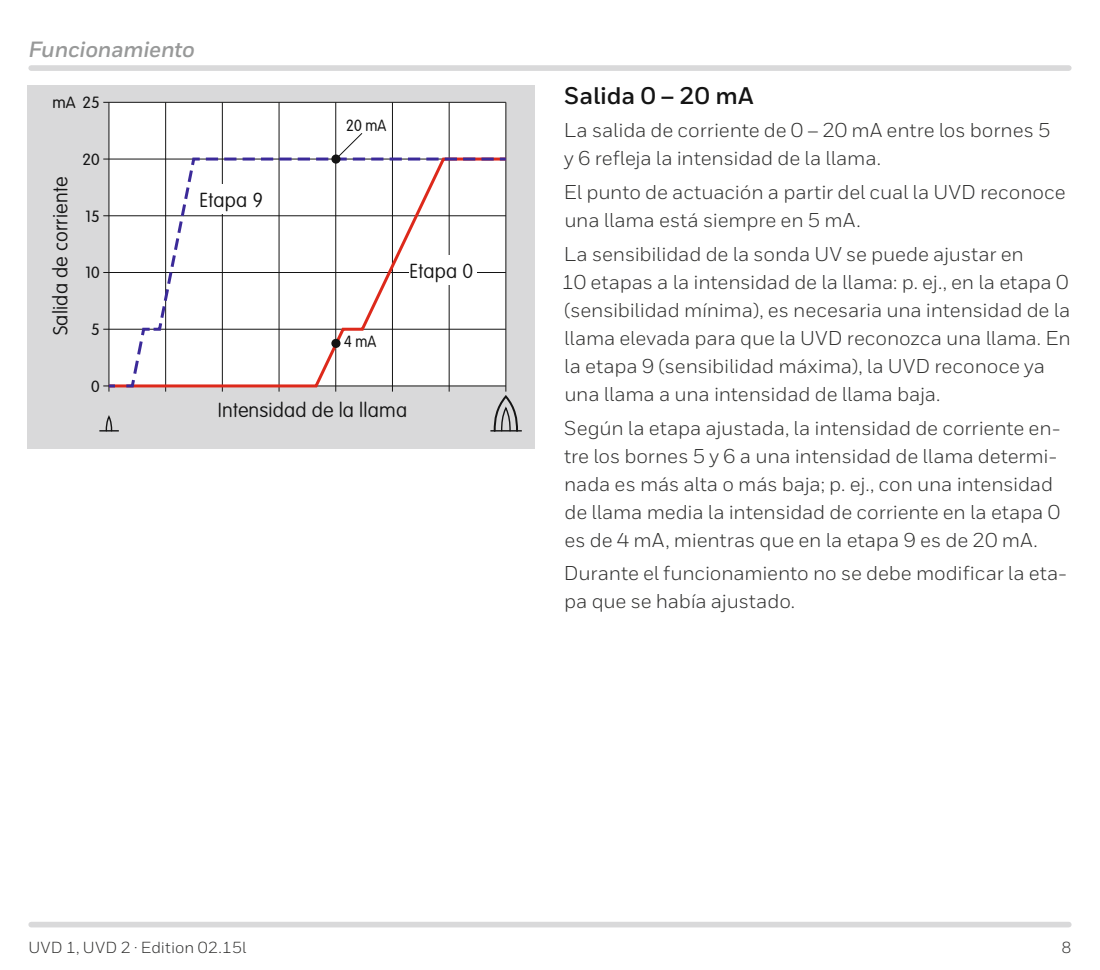
<style>
.page{position:relative;width:1100px;height:970px;background:#fff}
.page>*{position:absolute;margin:0;border:0;box-sizing:border-box;transform-origin:0 0}
.t1{font:700 24px "Honeywell Sans";color:#141414}
.t2{font:italic 700 22px "Honeywell Sans";letter-spacing:-.01em;color:#989999}
.t3{font:20px/28px "Honeywell Sans";letter-spacing:-.005em;color:#313130}
.t4{font:100 20px "VAG Rounded Std";letter-spacing:.01em;color:#141414}
.t5{font:16px "Honeywell Sans";letter-spacing:.01em;color:#313130}
.t6{font:300 16px "VAG Rounded Std";color:#141414}
.t7{font:300 16px "VAG Rounded Std";color:#141414;scale:.9 1}
</style>
<div class="page">
<div style="left:31px;top:921px;width:1038px;height:6px;background:#d9d9da"></div>
<div style="left:31px;top:65px;width:1038px;height:6px;background:#d9d9da"></div>
<div style="left:27px;top:85px;width:508px;height:363px;background:#d9d9da"></div>
<div style="left:109px;top:102px;width:397px;height:284px;background:#fff"></div>
<hr style="left:108px;top:102px;width:1px;height:289px;background:#141414">
<hr style="left:165px;top:102px;width:1px;height:289px;background:#141414">
<hr style="left:222px;top:102px;width:1px;height:289px;background:#141414">
<hr style="left:279px;top:102px;width:1px;height:289px;background:#141414">
<hr style="left:335px;top:102px;width:1px;height:289px;background:#141414">
<hr style="left:392px;top:102px;width:1px;height:289px;background:#141414">
<hr style="left:449px;top:102px;width:1px;height:289px;background:#141414">
<hr style="left:505px;top:102px;width:1px;height:289px;background:#141414">
<hr style="left:103px;top:102px;width:403px;height:1px;background:#141414">
<hr style="left:490px;top:430px;width:32px;height:1px;background:#141414">
<svg style="left:99px;top:132px;width:420px;height:301px"></svg>
<div style="left:331px;top:339px;width:9px;height:9px;background:#141414;border-radius:50%"></div>
<div style="left:331px;top:154px;width:9px;height:10px;background:#141414;border-radius:50%"></div>
<div style="left:409px;top:255px;width:68px;height:30px;background:#fff"></div>
<div style="left:199px;top:184px;width:65px;height:30px;background:#fff"></div>
<p class="t2" style="left:28px;top:36px;width:168px">Funcionamiento</p>
<p class="t6" style="left:52px;top:93px;width:49px">mA 25</p>
<p class="t4" style="left:49px;top:335px;width:159px;rotate:-90deg">Salida de corriente</p>
<p class="t6" style="left:83px;top:150px;width:19px">20</p>
<p class="t6" style="left:86px;top:207px;width:16px">15</p>
<p class="t6" style="left:86px;top:263px;width:16px">10</p>
<p class="t6" style="left:91px;top:320px;width:10px">5</p>
<p class="t6" style="left:91px;top:377px;width:10px">0</p>
<p class="t4" style="left:199px;top:188px;width:65px">Etapa 9</p>
<p class="t7" style="left:346px;top:116px;width:46px">20 mA</p>
<p class="t7" style="left:344px;top:332px;width:37px">4 mA</p>
<p class="t4" style="left:409px;top:259px;width:65px">Etapa 0</p>
<p class="t4" style="left:218px;top:398px;width:191px">Intensidad de la llama</p>
<p class="t1" style="left:564px;top:81px;width:191px">Salida 0 – 20 mA</p>
<p class="t3" style="left:564px;top:116px;width:488px">La salida de corriente de 0 – 20 mA entre los bornes 5 y 6 refleja la intensidad de la llama.</p>
<p class="t3" style="left:564px;top:178px;width:503px">El punto de actuación a partir del cual la UVD reconoce una llama está siempre en 5 mA.</p>
<p class="t3" style="left:562px;top:240px;width:510px">La sensibilidad de la sonda UV se puede ajustar en<br>10 etapas a la intensidad de la llama: p. ej., en la etapa 0 (sensibilidad mínima), es necesaria una intensidad de la llama elevada para que la UVD reconozca una llama. En la etapa 9 (sensibilidad máxima), la UVD reconoce ya una llama a una intensidad de llama baja.</p>
<p class="t3" style="left:564px;top:413px;width:498px">Según la etapa ajustada, la intensidad de corriente en&shy;tre los bornes 5 y 6 a una intensidad de llama determi&shy;nada es más alta o más baja; p. ej., con una intensidad de llama media la intensidad de corriente en la etapa 0 es de 4 mA, mientras que en la etapa 9 es de 20 mA.</p>
<p class="t3" style="left:564px;top:559px;width:504px">Durante el funcionamiento no se debe modificar la eta&shy;pa que se había ajustado.</p>
<p class="t5" style="left:28px;top:937px;width:219px">UVD 1, UVD 2 · Edition 02.15l</p>
<p class="t5" style="left:1061px;top:937px;width:11px">8</p>
</div>
